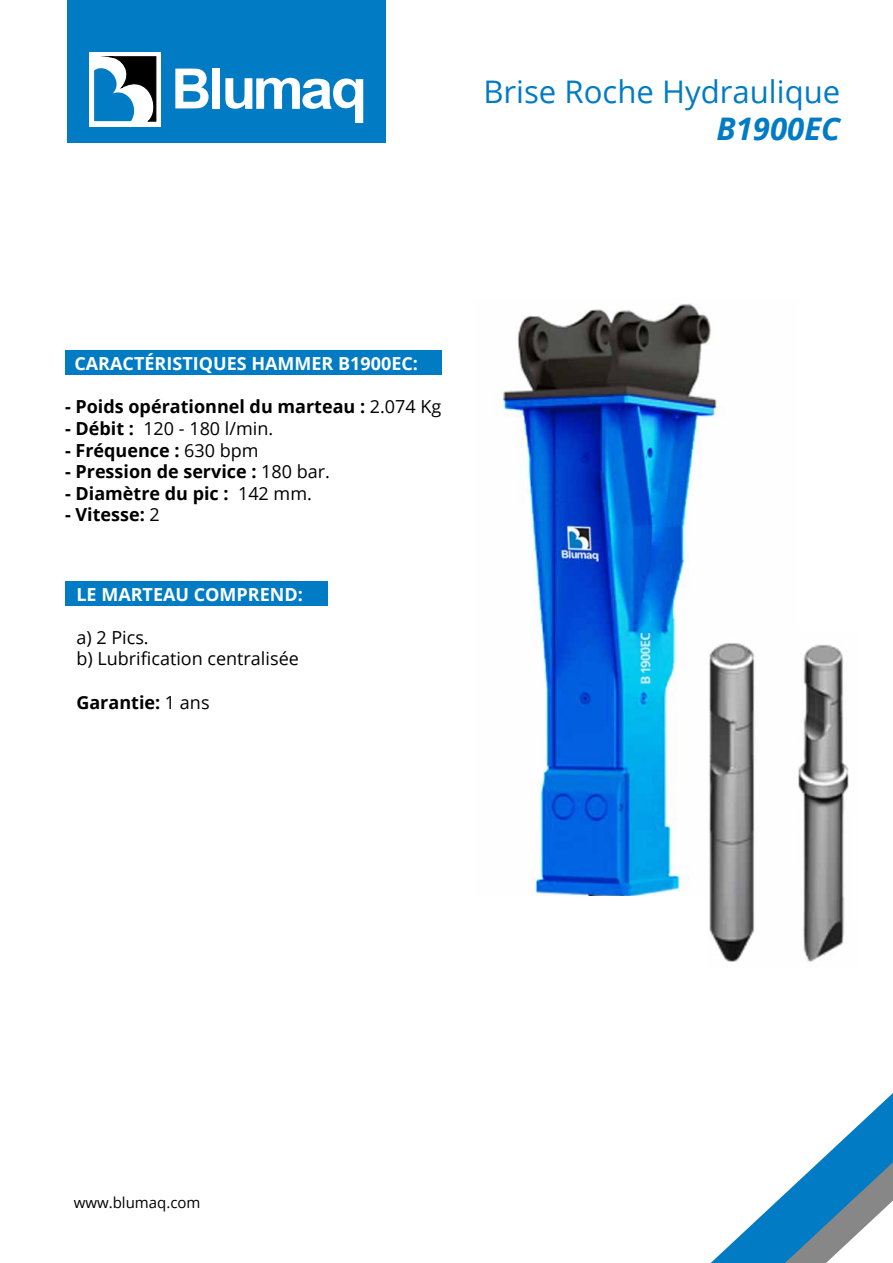
<style>
.page{position:relative;width:893px;height:1263px;background:#fff}
.page>*{position:absolute;margin:0;border:0;box-sizing:border-box;transform-origin:0 0}
.t1{font:31.2px "Open Sans";color:#007bc4}
.t2{font:italic 700 31.2px "Open Sans";color:#007bc4}
.t3{font:700 18px "Open Sans";color:#000}
.t4{font:18px/21.6px "Open Sans";color:#000}
.t5{font:700 18px "Open Sans";color:#fff}
.t6{font:15px "Open Sans";color:#000}
.s1{font-weight:400}
.s2{font-weight:700}
</style>
<div class="page">
<div style="left:67px;top:0;width:318px;height:142px;background:#007bc4"></div>
<svg style="left:711px;top:1093px;width:182px;height:170px"></svg>
<div style="left:90px;top:52px;width:71px;height:74px;background:#fff"></div>
<svg style="left:94px;top:57px;width:63px;height:64px"></svg>
<div style="left:212px;top:69px;width:8px;height:40px;background:#fff"></div>
<svg style="left:175px;top:69px;width:34px;height:39px"></svg>
<svg style="left:225px;top:78px;width:138px;height:45px"></svg>
<img style="left:495px;top:304px;width:228px;height:591px">
<img style="left:708px;top:631px;width:141px;height:331px">
<div style="left:65px;top:350px;width:377px;height:24px;background:#007bc4"></div>
<div style="left:66px;top:582px;width:262px;height:24px;background:#007bc4"></div>
<h1 class="t1" style="left:483px;top:70px;width:358px">Brise Roche Hydraulique</h1>
<h1 class="t2" style="left:716px;top:107px;width:125px">B1900EC</h1>
<p class="t5" style="left:74px;top:351px;width:345px">CARACTÉRISTIQUES HAMMER B1900EC:</p>
<p class="t3" style="left:65px;top:394px;width:378px">- Poids opérationnel du marteau : <span class="s1">2.074 Kg</span></p>
<p class="t4" style="left:65px;top:417px;width:210px"><span class="s2">- Débit :</span> 120 - 180 l/min.</p>
<p class="t3" style="left:65px;top:437px;width:195px">- Fréquence : <span class="s1">630 bpm</span></p>
<p class="t3" style="left:65px;top:459px;width:266px">- Pression de service : <span class="s1">180 bar.</span></p>
<p class="t3" style="left:65px;top:481px;width:248px">- Diamètre du pic : <span class="s1">142 mm.</span></p>
<p class="t3" style="left:65px;top:502px;width:96px">- Vitesse: <span class="s1">2</span></p>
<p class="t5" style="left:76px;top:581px;width:228px">LE MARTEAU COMPREND:</p>
<p class="t4" style="left:76px;top:626px;width:224px">a) 2 Pics.<br>b) Lubrification centralisée</p>
<p class="t3" style="left:76px;top:689px;width:135px">Garantie: <span class="s1">1 ans</span></p>
<p class="t6" style="left:74px;top:1192px;width:128px">www.blumaq.com</p>
</div>
